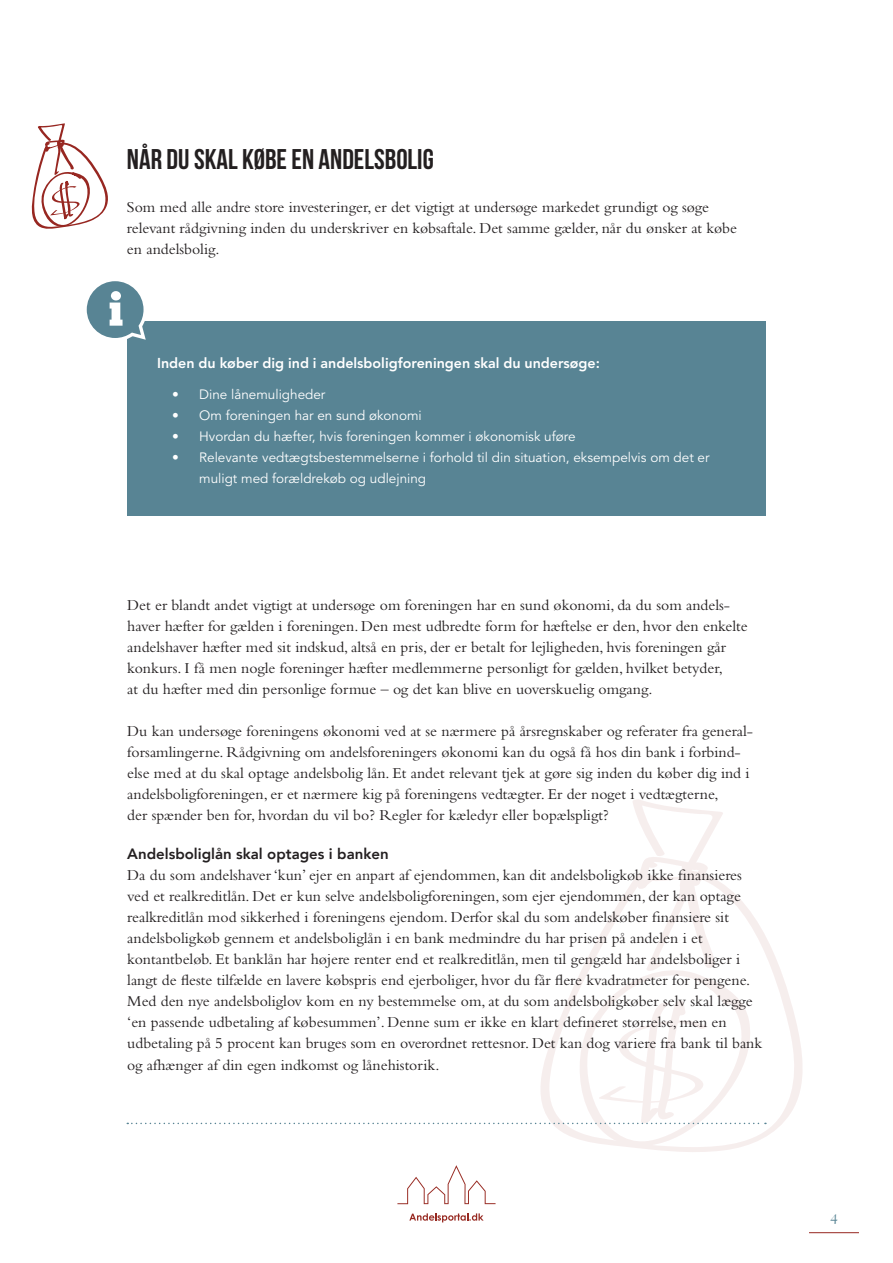
<style>
.page{position:relative;width:893px;height:1263px;background:#fff}
.page>*{position:absolute;margin:0;border:0;box-sizing:border-box;transform-origin:0 0}
.Overskrift_2{font:700 28.5px "Bebas Neue";color:#231f20}
.Brød_ny{font:15.75px/21px "Bembo Std";color:#231f20}
.Underoverskrift{font:800 15px "Avenir";color:#231f20}
.t1{font:15px "Californian FB";color:#588494}
.Boks_overskrift{font:800 14.25px "Avenir LT Std";color:#fff}
.t2{font:13.5px/21px "Avenir LT Std";color:#fff}
</style>
<div class="page">
<hr style="left:809px;top:1232px;width:50px;height:1px;background:#972721">
<svg style="left:409px;top:1213px;width:75px;height:9px"></svg>
<svg style="left:397px;top:1165px;width:99px;height:39px"></svg>
<svg style="left:766px;top:938px;width:36px;height:198px"></svg>
<div style="left:127px;top:321px;width:639px;height:195px;background:#588494"></div>
<svg style="left:86px;top:281px;width:60px;height:59px"></svg>
<svg style="left:31px;top:123px;width:77px;height:106px"></svg>
<svg style="left:127px;top:799px;width:639px;height:353px"></svg>
<p class="Overskrift_2" style="left:127px;top:143px;width:308px">NÅR DU SKAL KØBE EN ANDELSBOLIG</p>
<p class="Brød_ny" style="left:127px;top:197px;width:612px">Som med alle andre store investeringer, er det vigtigt at undersøge markedet grundigt og søge relevant rådgivning inden du underskriver en købsaftale. Det samme gælder, når du ønsker at købe en andelsbolig.</p>
<p class="Boks_overskrift" style="left:157px;top:355px;width:444px">Inden du køber dig ind i andelsboligforeningen skal du undersøge:</p>
<p class="t2" style="left:172px;top:384px;width:155px">• Dine lånemuligheder</p>
<p class="t2" style="left:172px;top:405px;width:251px">• Om foreningen har en sund økonomi</p>
<p class="t2" style="left:172px;top:426px;width:405px">• Hvordan du hæfter, hvis foreningen kommer i økonomisk uføre</p>
<p class="t2" style="left:199px;top:447px;width:512px;text-indent:-27px">• Relevante vedtægtsbestemmelserne i forhold til din situation, eksempelvis om det er muligt med forældrekøb og udlejning</p>
<p class="Brød_ny" style="left:127px;top:595px;width:622px">Det er blandt andet vigtigt at undersøge om foreningen har en sund økonomi, da du som andels&shy;haver hæfter for gælden i foreningen. Den mest udbredte form for hæftelse er den, hvor den enkelte andelshaver hæfter med sit indskud, altså en pris, der er betalt for lejligheden, hvis foreningen går konkurs. I få men nogle foreninger hæfter medlemmerne personligt for gælden, hvilket betyder,<br>at du hæfter med din personlige formue – og det kan blive en uoverskuelig omgang.</p>
<p class="Brød_ny" style="left:127px;top:721px;width:627px">Du kan undersøge foreningens økonomi ved at se nærmere på årsregnskaber og referater fra general&shy;forsamlingerne. Rådgivning om andelsforeningers økonomi kan du også få hos din bank i forbind&shy;else med at du skal optage andelsbolig lån. Et andet relevant tjek at gøre sig inden du køber dig ind i andelsboligforeningen, er et nærmere kig på foreningens vedtægter. Er der noget i vedtægterne,<br>der spænder ben for, hvordan du vil bo? Regler for kæledyr eller bopælspligt?</p>
<p class="Underoverskrift" style="left:127px;top:842px;width:263px">Andelsboliglån skal optages i banken</p>
<p class="Brød_ny" style="left:127px;top:865px;width:637px">Da du som andelshaver ‘kun’ ejer en anpart af ejendommen, kan dit andelsboligkøb ikke finansieres ved et realkreditlån. Det er kun selve andelsboligforeningen, som ejer ejendommen, der kan optage realkreditlån mod sikkerhed i foreningens ejendom. Derfor skal du som andelskøber finansiere sit andelsboligkøb gennem et andelsboliglån i en bank medmindre du har prisen på andelen i et kontantbeløb. Et banklån har højere renter end et realkreditlån, men til gengæld har andelsboliger i langt de fleste tilfælde en lavere købspris end ejerboliger, hvor du får flere kvadratmeter for pengene.<br>Med den nye andelsboliglov kom en ny bestemmelse om, at du som andelsboligkøber selv skal lægge ‘en passende udbetaling af købesummen’. Denne sum er ikke en klart defineret størrelse, men en udbetaling på 5 procent kan bruges som en overordnet rettesnor. Det kan dog variere fra bank til bank og afhænger af din egen indkomst og lånehistorik.</p>
<p class="t1" style="left:830px;top:1210px;width:9px">4</p>
</div>
